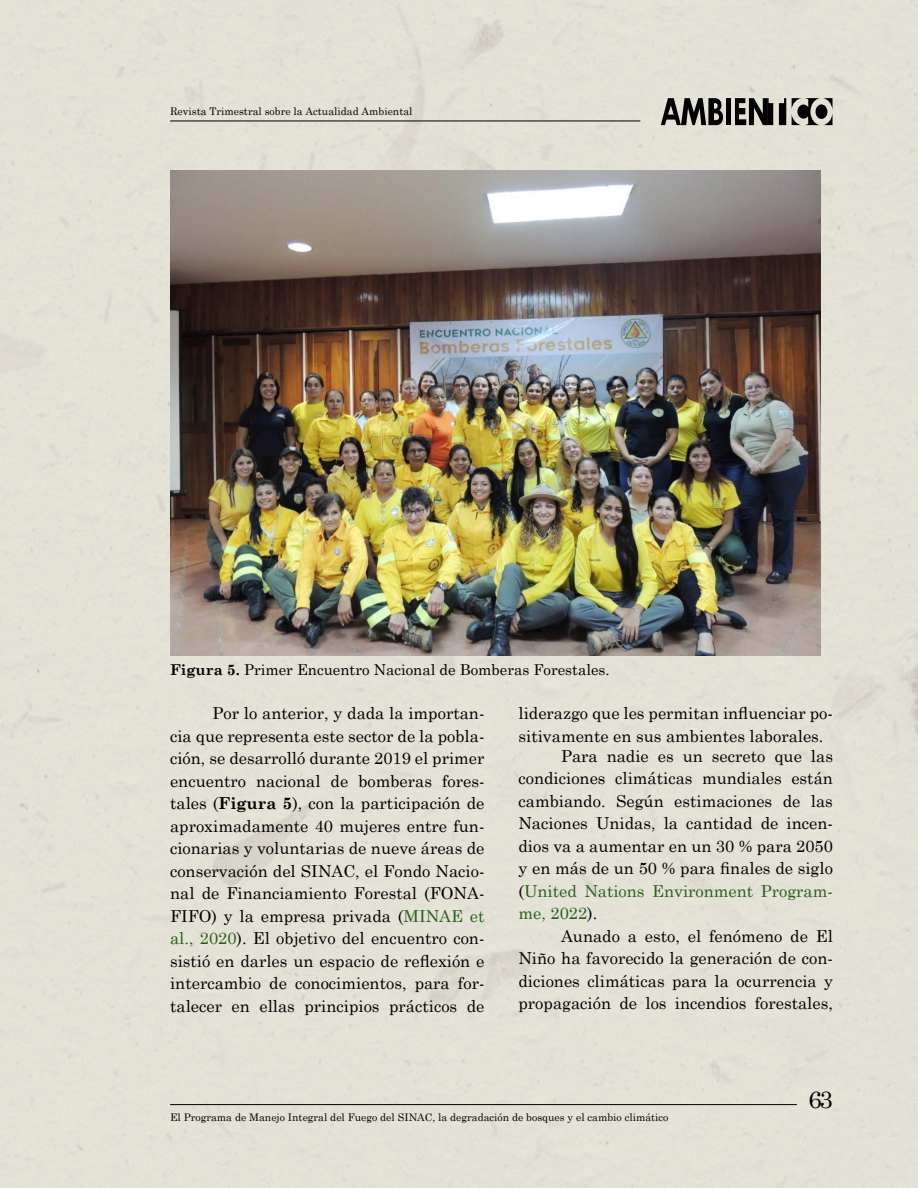
<style>
.page{position:relative;width:918px;height:1188px;background:#e4e1d5}
.page>*{position:absolute;margin:0;border:0;box-sizing:border-box;transform-origin:0 0}
.t1{font:24px "Century Schoolbook";color:#000}
.t2{font:16.5px/22.5px "Century Schoolbook";color:#000;text-align:justify}
.t3{font:15px "Century Schoolbook";color:#000}
.t4{font:10.5px "Century Schoolbook";color:#000}
.s1{font-weight:700}
.s2{color:#295f19}
</style>
<div class="page">
<hr style="left:170px;top:121px;width:470px;height:1px;background:#000">
<svg style="left:661px;top:98px;width:62px;height:27px;background:#5e5d58"></svg>
<div style="left:726px;top:98px;width:5px;height:27px;background:#000"></div>
<svg style="left:779px;top:98px;width:7px;height:27px"></svg>
<svg style="left:735px;top:98px;width:38px;height:27px"></svg>
<svg style="left:792px;top:98px;width:41px;height:27px"></svg>
<hr style="left:170px;top:1104px;width:627px;height:1px;background:#000">
<img style="left:170px;top:170px;width:650px;height:485px">
<p class="t4" style="left:170px;top:105px;width:244px">Revista Trimestral sobre la Actualidad Ambiental</p>
<p class="t3" style="left:170px;top:660px;width:441px"><span class="s1">Figura 5.</span> Primer Encuentro Nacional de Bomberas Forestales.</p>
<p class="t2" style="left:170px;top:702px;width:316px;text-indent:43px">Por lo anterior, y dada la importan&shy;cia que representa este sector de la pobla&shy;ción, se desarrolló durante 2019 el primer encuentro nacional de bomberas fores&shy;tales (<span class="s1">Figura 5</span>), con la participación de aproximadamente 40 mujeres entre fun&shy;cionarias y voluntarias de nueve áreas de conservación del SINAC, el Fondo Nacio&shy;nal de Financiamiento Forestal (FONA-FIFO) y la empresa privada (<span class="s2">MINAE et al., 2020</span>). El objetivo del encuentro con&shy;sistió en darles un espacio de reflexión e intercambio de conocimientos, para for&shy;talecer en ellas principios prácticos de</p>
<p class="t2" style="left:519px;top:702px;width:316px">liderazgo que les permitan influenciar po&shy;sitivamente en sus ambientes laborales.</p>
<p class="t2" style="left:519px;top:744px;width:316px;text-indent:43px">Para nadie es un secreto que las condiciones climáticas mundiales están cambiando. Según estimaciones de las Naciones Unidas, la cantidad de incen&shy;dios va a aumentar en un 30 % para 2050 y en más de un 50 % para finales de siglo (<span class="s2">United Nations Environment Program&shy;me, 2022</span>).</p>
<p class="t2" style="left:519px;top:924px;width:316px;text-indent:43px">Aunado a esto, el fenómeno de El Niño ha favorecido la generación de con&shy;diciones climáticas para la ocurrencia y propagación de los incendios forestales,</p>
<p class="t4" style="left:170px;top:1110px;width:500px">El Programa de Manejo Integral del Fuego del SINAC, la degradación de bosques y el cambio climático</p>
<h1 class="t1" style="left:809px;top:1085px;width:26px">63</h1>
</div>
